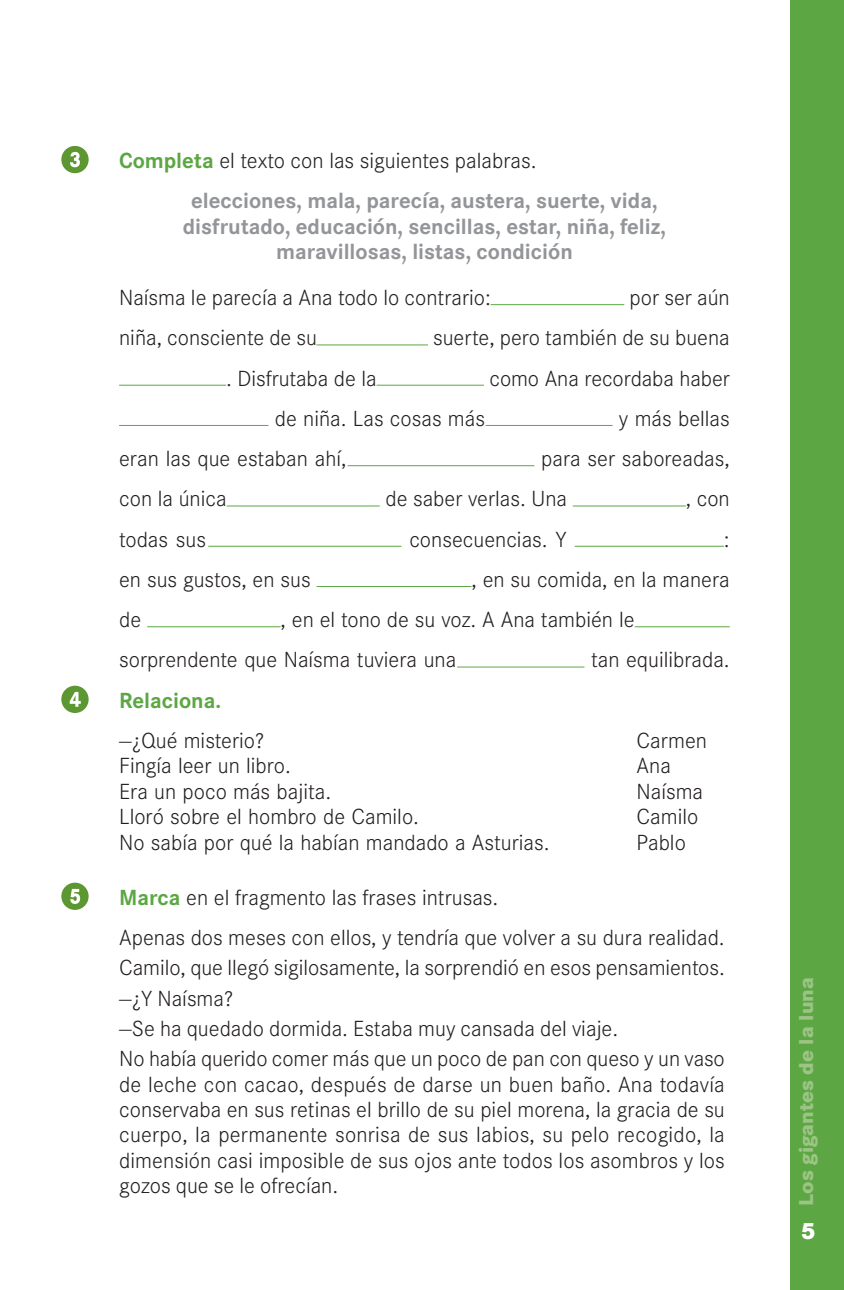
<style>
.page{position:relative;width:844px;height:1290px;background:#fff}
.page>*{position:absolute;margin:0;border:0;box-sizing:border-box;transform-origin:0 0}
.t1{font:800 24.5px "Corporate S";color:#fff}
.t2{font:300 22.75px/25.4px "Corporate S";color:#231f20}
.t3{font:700 22.75px/40.2px "Corporate S";color:#939598}
.t4{font:700 22.75px "Corporate S";color:#5ca744}
.t5{font:800 21px "Corporate S";color:#9cc485}
.s1{color:#5ca744}
.s2{font-weight:300;color:#231f20}
.s3{font-weight:700;color:#5ca744}
</style>
<div class="page">
<div style="left:789px;top:0;width:54px;height:1290px;background:#5ca744"></div>
<svg style="left:61px;top:882px;width:28px;height:28px"></svg>
<svg style="left:61px;top:686px;width:28px;height:27px"></svg>
<hr style="left:457px;top:666px;width:127px;height:1px;background:#5ca744">
<hr style="left:147px;top:626px;width:133px;height:1px;background:#5ca744">
<hr style="left:634px;top:626px;width:95px;height:1px;background:#5ca744">
<hr style="left:316px;top:586px;width:155px;height:1px;background:#5ca744">
<hr style="left:208px;top:546px;width:193px;height:1px;background:#5ca744">
<hr style="left:574px;top:546px;width:149px;height:1px;background:#5ca744">
<hr style="left:226px;top:505px;width:153px;height:1px;background:#5ca744">
<hr style="left:572px;top:505px;width:113px;height:1px;background:#5ca744">
<hr style="left:347px;top:465px;width:187px;height:1px;background:#5ca744">
<hr style="left:119px;top:425px;width:149px;height:1px;background:#5ca744">
<hr style="left:485px;top:425px;width:127px;height:1px;background:#5ca744">
<hr style="left:119px;top:385px;width:107px;height:1px;background:#5ca744">
<hr style="left:376px;top:385px;width:108px;height:1px;background:#5ca744">
<hr style="left:316px;top:344px;width:112px;height:1px;background:#5ca744">
<hr style="left:490px;top:304px;width:134px;height:1px;background:#5ca744">
<svg style="left:61px;top:146px;width:28px;height:27px"></svg>
<p class="t3" style="left:191px;top:140px;width:468px;text-indent:-72px"><span class="s1">Completa</span> <span class="s2">el texto con las siguientes palabras.<br></span>elecciones, mala, parecía, austera, suerte, vida,</p>
<p class="t3" style="left:183px;top:213px;width:484px;line-height:25.4px;text-align:center">disfrutado, educación, sencillas, estar, niña, feliz, maravillosas, listas, condición</p>
<p class="t2" style="left:119px;top:285px;width:373px">Naísma le parecía a Ana todo lo contrario:</p>
<p class="t2" style="left:629px;top:285px;width:102px">por ser aún</p>
<p class="t2" style="left:119px;top:325px;width:199px">niña, consciente de su</p>
<p class="t2" style="left:433px;top:325px;width:298px">suerte, pero también de su buena</p>
<p class="t2" style="left:226px;top:365px;width:152px">. Disfrutaba de la</p>
<p class="t2" style="left:489px;top:365px;width:242px">como Ana recordaba haber</p>
<p class="t2" style="left:275px;top:405px;width:212px">de niña. Las cosas más</p>
<p class="t2" style="left:618px;top:405px;width:112px">y más bellas</p>
<p class="t2" style="left:119px;top:446px;width:229px">eran las que estaban ahí,</p>
<p class="t2" style="left:541px;top:446px;width:190px">para ser saboreadas,</p>
<p class="t2" style="left:119px;top:486px;width:109px">con la única</p>
<p class="t2" style="left:385px;top:486px;width:183px">de saber verlas. Una</p>
<p class="t2" style="left:685px;top:486px;width:45px">, con</p>
<p class="t2" style="left:119px;top:526px;width:88px">todas sus</p>
<p class="t2" style="left:409px;top:526px;width:159px">consecuencias. Y</p>
<p class="t2" style="left:723px;top:526px;width:7px">:</p>
<p class="t2" style="left:119px;top:566px;width:193px">en sus gustos, en sus</p>
<p class="t2" style="left:471px;top:566px;width:260px">, en su comida, en la manera</p>
<p class="t2" style="left:119px;top:607px;width:24px">de</p>
<p class="t2" style="left:119px;top:599px;width:517px;line-height:40.2px;text-indent:161px">, en el tono de su voz. A Ana también le sorprendente que Naísma tuviera una</p>
<p class="t2" style="left:591px;top:647px;width:140px">tan equilibrada.</p>
<p class="t4" style="left:119px;top:686px;width:103px">Relaciona.</p>
<p class="t2" style="left:119px;top:727px;width:147px">—¿Qué misterio?</p>
<p class="t2" style="left:636px;top:727px;width:72px">Carmen</p>
<p class="t2" style="left:119px;top:753px;width:173px">Fingía leer un libro.</p>
<p class="t2" style="left:636px;top:753px;width:36px">Ana</p>
<p class="t2" style="left:119px;top:778px;width:213px">Era un poco más bajita.</p>
<p class="t2" style="left:636px;top:778px;width:68px">Naísma</p>
<p class="t2" style="left:119px;top:803px;width:301px">Lloró sobre el hombro de Camilo.</p>
<p class="t2" style="left:636px;top:803px;width:63px">Camilo</p>
<p class="t2" style="left:119px;top:829px;width:432px">No sabía por qué la habían mandado a Asturias.</p>
<p class="t2" style="left:636px;top:829px;width:51px">Pablo</p>
<p class="t2" style="left:119px;top:877px;width:607px;line-height:40.2px"><span class="s3">Marca</span> en el fragmento las frases intrusas.<br>Apenas dos meses con ellos, y tendría que volver a su dura realidad.</p>
<p class="t2" style="left:119px;top:952px;width:607px;line-height:30.3px">Camilo, que llegó sigilosamente, la sorprendió en esos pensamientos. —¿Y Naísma?<br>—Se ha quedado dormida. Estaba muy cansada del viaje.<br>No había querido comer más que un poco de pan con queso y un vaso</p>
<p class="t2" style="left:119px;top:1071px;width:607px;text-align:justify">de leche con cacao, después de darse un buen baño. Ana todavía conservaba en sus retinas el brillo de su piel morena, la gracia de su cuerpo, la permanente sonrisa de sus labios, su pelo recogido, la dimensión casi imposible de sus ojos ante todos los asombros y los gozos que se le ofrecían.</p>
<p class="t5" style="left:793px;top:1205px;width:230px;rotate:-90deg">Los gigantes de la luna</p>
<p class="t1" style="left:800px;top:1216px;width:17px">5</p>
</div>
